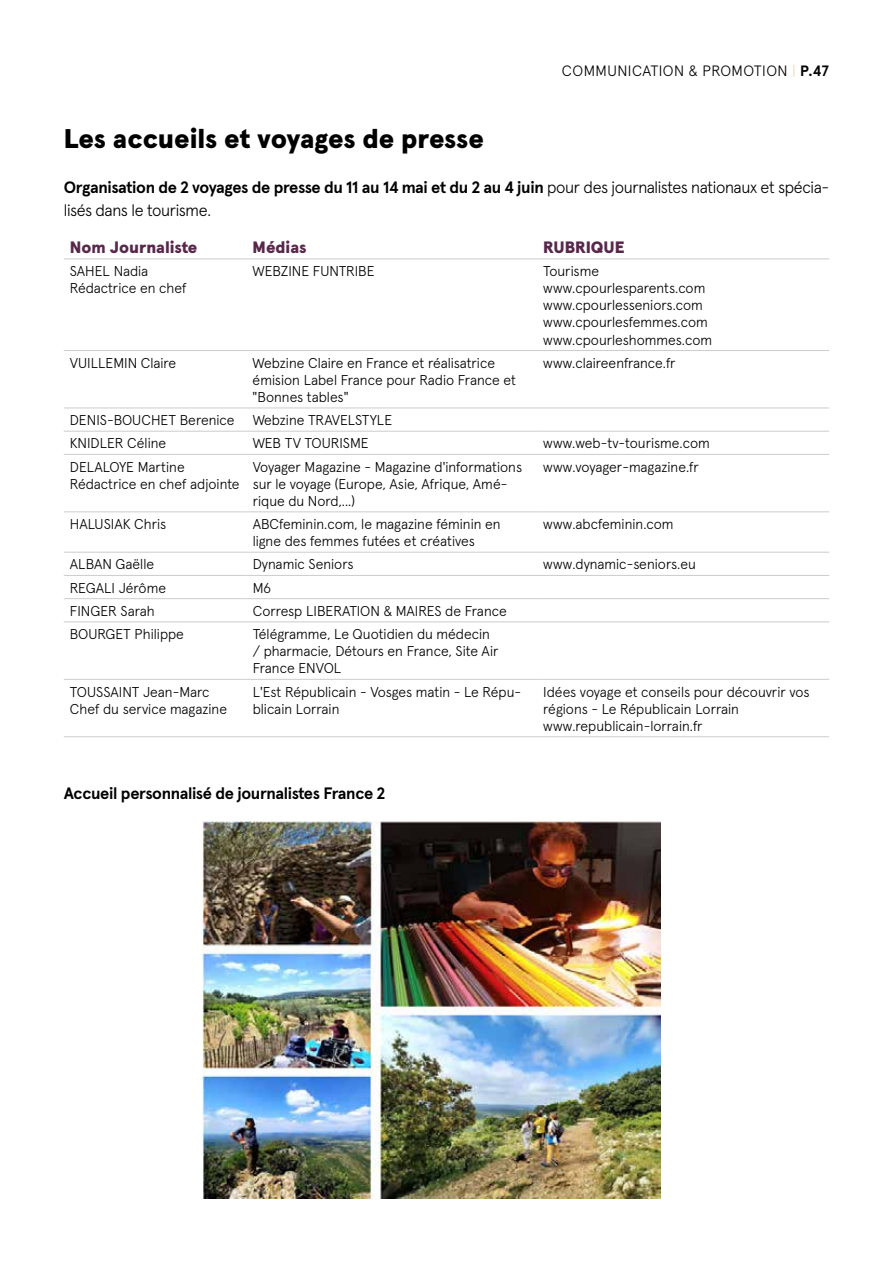
<style>
.page{position:relative;width:893px;height:1263px;background:#fff}
.page>*{position:absolute;margin:0;border:0;box-sizing:border-box;transform-origin:0 0}
.t1{font:900 27px "Apercu Pro";letter-spacing:-.01em;color:#000}
.t2{font:300 16.5px/22.5px "Apercu Pro";letter-spacing:-.025em;color:#000}
.t3{font:700 16.5px "Apercu Pro";letter-spacing:-.02em;color:#000}
.t4{font:900 16.5px "Apercu Pro";color:#58274b}
.t5{font:300 15px "Apercu Pro";letter-spacing:.03em;color:#020203}
.t6{font:300 14.25px/17.1px "Apercu Pro";color:#020203}
.s1{font-weight:100;color:#e59f43}
.s2{font-weight:700}
</style>
<div class="page">
<svg style="left:64px;top:259px;width:765px;height:479px"></svg>
<hr style="left:64px;top:258px;width:183px;height:1px;background:#cdcccc">
<hr style="left:247px;top:258px;width:290px;height:1px;background:#cdcccc">
<hr style="left:537px;top:258px;width:292px;height:1px;background:#cdcccc">
<hr style="left:64px;top:350px;width:183px;height:1px;background:#cdcccc">
<hr style="left:247px;top:350px;width:290px;height:1px;background:#cdcccc">
<hr style="left:537px;top:350px;width:292px;height:1px;background:#cdcccc">
<hr style="left:64px;top:408px;width:183px;height:1px;background:#cdcccc">
<hr style="left:247px;top:408px;width:290px;height:1px;background:#cdcccc">
<hr style="left:537px;top:408px;width:292px;height:1px;background:#cdcccc">
<hr style="left:64px;top:431px;width:183px;height:1px;background:#cdcccc">
<hr style="left:247px;top:431px;width:290px;height:1px;background:#cdcccc">
<hr style="left:537px;top:431px;width:292px;height:1px;background:#cdcccc">
<hr style="left:64px;top:454px;width:183px;height:1px;background:#cdcccc">
<hr style="left:247px;top:454px;width:290px;height:1px;background:#cdcccc">
<hr style="left:537px;top:454px;width:292px;height:1px;background:#cdcccc">
<hr style="left:64px;top:511px;width:183px;height:1px;background:#cdcccc">
<hr style="left:247px;top:511px;width:290px;height:1px;background:#cdcccc">
<hr style="left:537px;top:511px;width:292px;height:1px;background:#cdcccc">
<hr style="left:64px;top:552px;width:183px;height:1px;background:#cdcccc">
<hr style="left:247px;top:552px;width:290px;height:1px;background:#cdcccc">
<hr style="left:537px;top:552px;width:292px;height:1px;background:#cdcccc">
<hr style="left:64px;top:575px;width:183px;height:1px;background:#cdcccc">
<hr style="left:247px;top:575px;width:290px;height:1px;background:#cdcccc">
<hr style="left:537px;top:575px;width:292px;height:1px;background:#cdcccc">
<hr style="left:64px;top:598px;width:183px;height:1px;background:#cdcccc">
<hr style="left:247px;top:598px;width:290px;height:1px;background:#cdcccc">
<hr style="left:537px;top:598px;width:292px;height:1px;background:#cdcccc">
<hr style="left:64px;top:621px;width:183px;height:1px;background:#cdcccc">
<hr style="left:247px;top:621px;width:290px;height:1px;background:#cdcccc">
<hr style="left:537px;top:621px;width:292px;height:1px;background:#cdcccc">
<hr style="left:64px;top:679px;width:183px;height:1px;background:#cdcccc">
<hr style="left:247px;top:679px;width:290px;height:1px;background:#cdcccc">
<hr style="left:537px;top:679px;width:292px;height:1px;background:#cdcccc">
<hr style="left:64px;top:736px;width:183px;height:1px;background:#cdcccc">
<hr style="left:247px;top:736px;width:290px;height:1px;background:#cdcccc">
<hr style="left:537px;top:736px;width:292px;height:1px;background:#cdcccc">
<img style="left:202px;top:821px;width:459px;height:377px">
<p class="t5" style="left:562px;top:59px;width:269px">COMMUNICATION &amp; PROMOTION <span class="s1">|</span> <span class="s2">P.47</span></p>
<h1 class="t1" style="left:64px;top:118px;width:422px">Les accueils et voyages de presse</h1>
<p class="t2" style="left:64px;top:175px;width:767px"><span class="s2">Organisation de 2 voyages de presse du 11 au 14 mai et du 2 au 4 juin</span> pour des journalistes nationaux et spécia&shy;lisés dans le tourisme.</p>
<p class="t4" style="left:70px;top:234px;width:129px">Nom Journaliste</p>
<p class="t4" style="left:253px;top:234px;width:55px">Médias</p>
<p class="t4" style="left:543px;top:234px;width:83px">RUBRIQUE</p>
<p class="t6" style="left:70px;top:261px;width:118px">SAHEL Nadia<br>Rédactrice en chef</p>
<p class="t6" style="left:253px;top:261px;width:124px">WEBZINE FUNTRIBE</p>
<p class="t6" style="left:543px;top:261px;width:171px">Tourisme www.cpourlesparents.com www.cpourlesseniors.com www.cpourlesfemmes.com www.cpourleshommes.com</p>
<p class="t6" style="left:70px;top:353px;width:108px">VUILLEMIN Claire</p>
<p class="t6" style="left:253px;top:353px;width:265px">Webzine Claire en France et réalisatrice émision Label France pour Radio France et "Bonnes tables"</p>
<p class="t6" style="left:543px;top:353px;width:134px">www.claireenfrance.fr</p>
<p class="t6" style="left:70px;top:410px;width:166px">DENIS-BOUCHET Berenice</p>
<p class="t6" style="left:253px;top:410px;width:141px">Webzine TRAVELSTYLE</p>
<p class="t6" style="left:70px;top:434px;width:98px">KNIDLER Céline</p>
<p class="t6" style="left:253px;top:434px;width:118px">WEB TV TOURISME</p>
<p class="t6" style="left:543px;top:434px;width:168px">www.web-tv-tourisme.com</p>
<p class="t6" style="left:70px;top:457px;width:171px">DELALOYE Martine<br>Rédactrice en chef adjointe</p>
<p class="t6" style="left:253px;top:457px;width:271px">Voyager Magazine - Magazine d'informations sur le voyage (Europe, Asie, Afrique, Amé&shy;rique du Nord,...)</p>
<p class="t6" style="left:543px;top:457px;width:157px">www.voyager-magazine.fr</p>
<p class="t6" style="left:70px;top:514px;width:98px">HALUSIAK Chris</p>
<p class="t6" style="left:253px;top:514px;width:249px">ABCfeminin.com, le magazine féminin en ligne des femmes futées et créatives</p>
<p class="t6" style="left:543px;top:514px;width:132px">www.abcfeminin.com</p>
<p class="t6" style="left:70px;top:555px;width:86px">ALBAN Gaëlle</p>
<p class="t6" style="left:253px;top:555px;width:102px">Dynamic Seniors</p>
<p class="t6" style="left:543px;top:555px;width:154px">www.dynamic-seniors.eu</p>
<p class="t6" style="left:70px;top:578px;width:98px">REGALI Jérôme</p>
<p class="t6" style="left:253px;top:578px;width:20px">M6</p>
<p class="t6" style="left:70px;top:601px;width:86px">FINGER Sarah</p>
<p class="t6" style="left:253px;top:601px;width:256px">Corresp LIBERATION &amp; MAIRES de France</p>
<p class="t6" style="left:70px;top:624px;width:116px">BOURGET Philippe</p>
<p class="t6" style="left:253px;top:624px;width:247px">Télégramme, Le Quotidien du médecin / pharmacie, Détours en France, Site Air<br>France ENVOL</p>
<p class="t6" style="left:70px;top:682px;width:159px">TOUSSAINT Jean-Marc<br>Chef du service magazine</p>
<p class="t6" style="left:253px;top:682px;width:270px">L'Est Républicain - Vosges matin - Le Répu&shy;blicain Lorrain</p>
<p class="t6" style="left:543px;top:682px;width:268px">Idées voyage et conseils pour découvrir vos régions - Le Républicain Lorrain www.republicain-lorrain.fr</p>
<p class="t3" style="left:64px;top:780px;width:323px">Accueil personnalisé de journalistes France 2</p>
</div>
